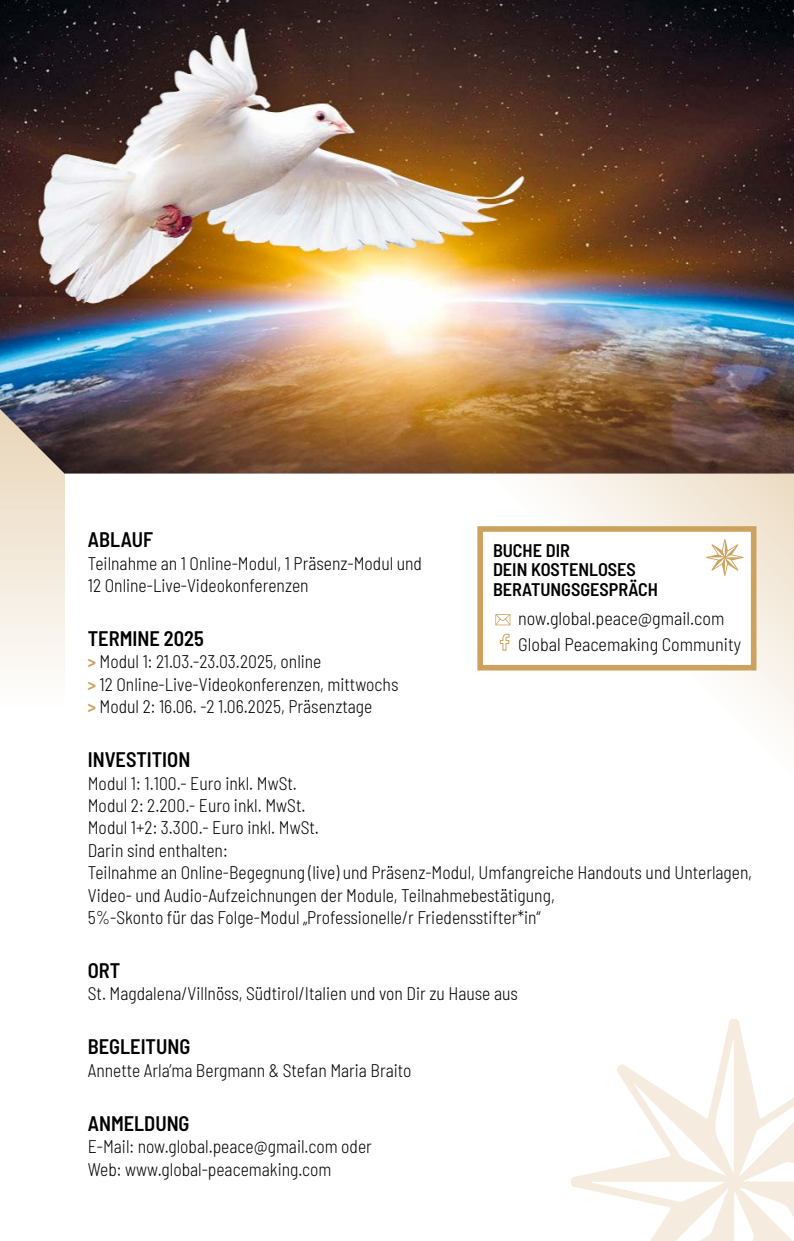
<style>
.page{position:relative;width:794px;height:1241px;background:#fff}
.page>*{position:absolute;margin:0;border:0;box-sizing:border-box;transform-origin:0 0}
.t1{font:600 semi-condensed 21px "Barlow";color:#000}
.t2{font:300 semi-condensed 18.2px/22.4px "Barlow";color:#000}
.t3{font:600 semi-condensed 18.2px/19.6px "Barlow";color:#000}
.s1{font-weight:600;color:#cda15e}
</style>
<div class="page">
<svg style="left:0;top:473px;width:64px;height:194px;background:#f4ebdd"></svg>
<svg style="left:466px;top:473px;width:328px;height:260px"></svg>
<img style="left:0;top:0;width:794px;height:473px">
<div style="left:477px;top:526px;width:279px;height:144px;background:#fff;border:6px solid #cda15e"></div>
<svg style="left:495px;top:614px;width:15px;height:11px"></svg>
<svg style="left:499px;top:633px;width:11px;height:17px"></svg>
<svg style="left:706px;top:539px;width:37px;height:36px"></svg>
<svg style="left:571px;top:1019px;width:223px;height:221px"></svg>
<p class="t1" style="left:88px;top:524px;width:67px">ABLAUF</p>
<p class="t2" style="left:88px;top:550px;width:336px">Teilnahme an 1 Online-Modul, 1 Präsenz-Modul und<br>12 Online-Live-Videokonferenzen</p>
<p class="t1" style="left:88px;top:623px;width:118px">TERMINE 2025</p>
<p class="t2" style="left:88px;top:649px;width:312px"><span class="s1">&gt;</span> Modul 1: 21.03.-23.03.2025, online<br><span class="s1">&gt;</span> 12 Online-Live-Videokonferenzen, mittwochs <span class="s1">&gt;</span> Modul 2: 16.06. -2 1.06.2025, Präsenztage</p>
<p class="t1" style="left:88px;top:744px;width:104px">INVESTITION</p>
<p class="t2" style="left:88px;top:770px;width:665px">Modul 1: 1.100.- Euro inkl. MwSt.<br>Modul 2: 2.200.- Euro inkl. MwSt.<br>Modul 1+2: 3.300.- Euro inkl. MwSt.<br>Darin sind enthalten:<br>Teilnahme an Online-Begegnung (live) und Präsenz-Modul, Umfangreiche Handouts und Unterlagen, Video- und Audio-Aufzeichnungen der Module, Teilnahmebestätigung,<br>5%-Skonto für das Folge-Modul „Professionelle/r Friedensstifter*in“</p>
<p class="t1" style="left:88px;top:955px;width:34px">ORT</p>
<p class="t2" style="left:88px;top:981px;width:431px">St. Magdalena/Villnöss, Südtirol/Italien und von Dir zu Hause aus</p>
<p class="t1" style="left:88px;top:1031px;width:104px">BEGLEITUNG</p>
<p class="t2" style="left:88px;top:1057px;width:325px">Annette Arla’ma Bergmann &amp; Stefan Maria Braito</p>
<p class="t1" style="left:88px;top:1107px;width:103px">ANMELDUNG</p>
<p class="t2" style="left:88px;top:1133px;width:286px">E-Mail: now.global.peace@gmail.com oder<br>Web: www.global-peacemaking.com</p>
<p class="t3" style="left:493px;top:539px;width:166px">BUCHE DIR<br>DEIN KOSTENLOSES<br>BERATUNGSGESPRÄCH</p>
<p class="t2" style="left:518px;top:604px;width:224px;line-height:25.2px">now.global.peace@gmail.com<br>Global Peacemaking Community</p>
</div>
